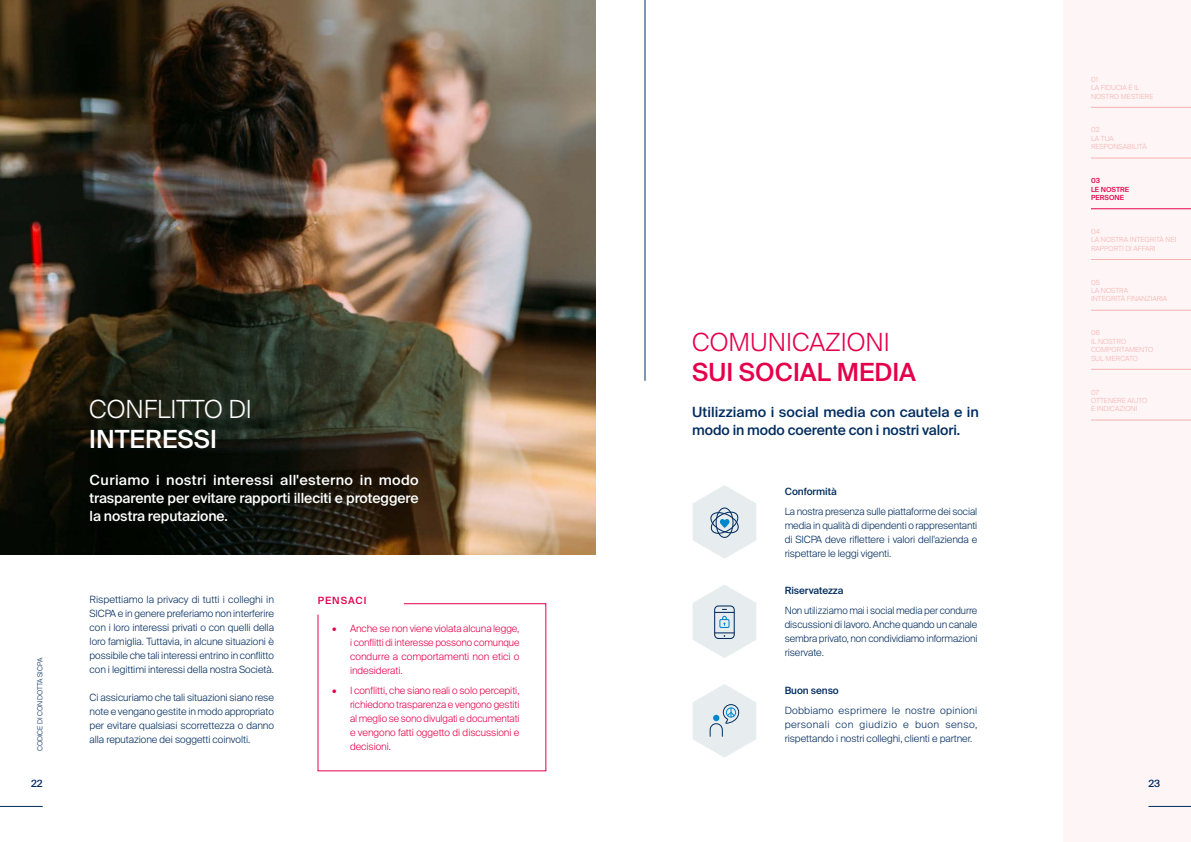
<style>
.page{position:relative;width:1191px;height:842px;background:#fff}
.page>*{position:absolute;margin:0;border:0;box-sizing:border-box;transform-origin:0 0}
.t1{font:500 25px "Suisse Intl";color:#e5004b}
.t2{font:300 25px "Suisse Intl";color:#e5004b}
.t3{font:300 25px "Suisse Intl";color:#fff}
.t4{font:500 25px "Suisse Intl";color:#fff}
.t5{font:500 14px/18px "Suisse Intl";letter-spacing:-.005em;color:#fff;text-align:justify}
.t6{font:500 14px/18px "Suisse Intl";color:#002c5f}
.t7{font:300 10px/14px "Suisse Intl";letter-spacing:-.005em;color:#002c5f;text-align:justify}
.t8{font:300 10px/14px "Suisse Intl";letter-spacing:-.005em;color:#e5004b;text-align:justify}
.t9{font:500 10px "Suisse Intl";letter-spacing:-.005em;color:#002c5f}
.t10{font:500 10px "Suisse Intl";letter-spacing:.1em;color:#e5004b}
.t11{font:300 7px/8.4px "Suisse Intl";color:#f6b2b3}
.t12{font:300 7px "Suisse Intl";color:#002c5f}
.t13{font:500 7px/8.4px "Suisse Intl";color:#e5004b}
</style>
<div class="page">
<img style="left:0;top:0;width:595px;height:555px">
<svg style="left:692px;top:485px;width:64px;height:74px"></svg>
<svg style="left:692px;top:684px;width:64px;height:74px"></svg>
<div style="left:726px;top:707px;width:10px;height:10px;border:1px solid #0087ca;border-radius:50%"></div>
<svg style="left:692px;top:585px;width:64px;height:73px"></svg>
<div style="left:1063px;top:0;width:128px;height:842px;background:#fef6f6"></div>
<hr style="left:1091px;top:107px;width:100px;height:1px;background:#f6b2b3">
<hr style="left:1091px;top:158px;width:100px;height:1px;background:#f6b2b3">
<hr style="left:1091px;top:208px;width:100px;height:1px;background:#e5004b">
<hr style="left:1091px;top:259px;width:100px;height:1px;background:#f6b2b3">
<hr style="left:1091px;top:310px;width:100px;height:1px;background:#f6b2b3">
<hr style="left:1091px;top:369px;width:100px;height:1px;background:#f6b2b3">
<hr style="left:1091px;top:420px;width:100px;height:1px;background:#f6b2b3">
<svg style="left:317px;top:603px;width:229px;height:168px"></svg>
<hr style="left:0;top:806px;width:43px;height:1px;background:#002c5f">
<hr style="left:1148px;top:806px;width:43px;height:1px;background:#002c5f">
<hr style="left:645px;top:0;width:1px;height:381px;background:#002c5f">
<h1 class="t3" style="left:89px;top:395px;width:164px">CONFLITTO DI</h1>
<h1 class="t4" style="left:89px;top:425px;width:129px">INTERESSI</h1>
<h2 class="t5" style="left:90px;top:471px;width:330px">Curiamo i nostri interessi all'esterno in modo trasparente per evitare rapporti illeciti e proteggere la nostra reputazione.</h2>
<h1 class="t2" style="left:692px;top:327px;width:199px">COMUNICAZIONI</h1>
<h1 class="t1" style="left:692px;top:357px;width:225px">SUI SOCIAL MEDIA</h1>
<h2 class="t6" style="left:692px;top:403px;width:288px">Utilizziamo i social media con cautela e in modo in modo coerente con i nostri valori.</h2>
<p class="t9" style="left:784px;top:486px;width:54px">Conformità</p>
<p class="t7" style="left:784px;top:504px;width:194px">La nostra presenza sulle piattaforme dei social media in qualità di dipendenti o rappresentanti di SICPA deve riflettere i valori dell'azienda e rispettare le leggi vigenti.</p>
<p class="t11" style="left:1091px;top:75px;width:64px">01<br>LA FIDUCIA È IL<br>NOSTRO MESTIERE</p>
<p class="t11" style="left:1091px;top:126px;width:57px">02<br>LA TUA<br>RESPONSABILITÀ</p>
<p class="t13" style="left:1091px;top:177px;width:40px">03<br>LE NOSTRE<br>PERSONE</p>
<p class="t11" style="left:1091px;top:227px;width:87px">04<br>LA NOSTRA INTEGRITÀ NEI<br>RAPPORTI DI AFFARI</p>
<p class="t11" style="left:1091px;top:278px;width:78px">05<br>LA NOSTRA<br>INTEGRITÀ FINANZIARIA</p>
<p class="t11" style="left:1091px;top:329px;width:64px">06<br>IL NOSTRO<br>COMPORTAMENTO<br>SUL MERCATO</p>
<p class="t11" style="left:1091px;top:388px;width:58px">07<br>OTTENERE AIUTO<br>E INDICAZIONI</p>
<p class="t9" style="left:784px;top:585px;width:60px">Riservatezza</p>
<p class="t7" style="left:784px;top:604px;width:194px">Non utilizziamo mai i social media per condurre discussioni di lavoro. Anche quando un canale sembra privato, non condividiamo informazioni riservate.</p>
<p class="t7" style="left:90px;top:593px;width:186px">Rispettiamo la privacy di tutti i colleghi in SICPA e in genere preferiamo non interferire con i loro interessi privati o con quelli della loro famiglia. Tuttavia, in alcune situazioni è possibile che tali interessi entrino in conflitto con i legittimi interessi della nostra Società.</p>
<p class="t7" style="left:90px;top:691px;width:186px">Ci assicuriamo che tali situazioni siano rese note e vengano gestite in modo appropriato per evitare qualsiasi scorrettezza o danno alla reputazione dei soggetti coinvolti.</p>
<p class="t10" style="left:318px;top:594px;width:50px">PENSACI</p>
<p class="t8" style="left:350px;top:622px;width:171px;text-indent:-18px">• Anche se non viene violata alcuna legge, i conflitti di interesse possono comunque condurre a comportamenti non etici o indesiderati.</p>
<p class="t8" style="left:350px;top:683px;width:171px;text-indent:-18px">• I conflitti, che siano reali o solo percepiti, richiedono trasparenza e vengono gestiti al meglio se sono divulgati e documentati e vengono fatti oggetto di discussioni e decisioni.</p>
<p class="t9" style="left:784px;top:684px;width:56px">Buon senso</p>
<p class="t12" style="left:36px;top:751px;width:95px;rotate:-90deg">CODICE DI CONDOTTA SICPA</p>
<p class="t9" style="left:31px;top:778px;width:13px">22</p>
<p class="t9" style="left:1148px;top:778px;width:13px">23</p>
<p class="t7" style="left:784px;top:703px;width:194px">Dobbiamo esprimere le nostre opinioni personali con giudizio e buon senso, rispettando i nostri colleghi, clienti e partner.</p>
</div>
